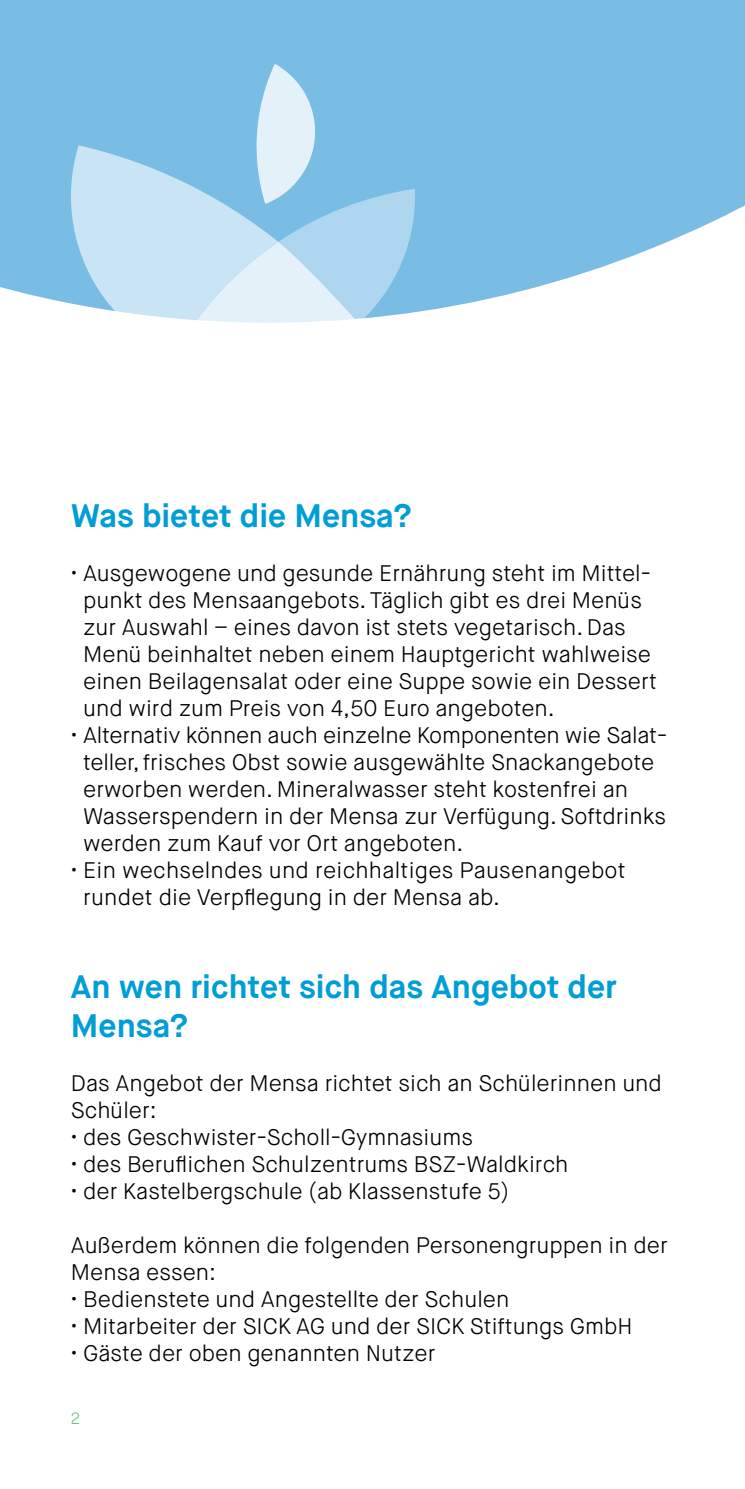
<style>
.page{position:relative;width:745px;height:1489px;background:#fff}
.page>*{position:absolute;margin:0;border:0;box-sizing:border-box;transform-origin:0 0}
.t1{font:700 32.5px/39px "Maison Neue";color:#009ed5}
.t2{font:300 22.5px/27px "Maison Neue";color:#000}
.t3{font:300 16.25px "Maison Neue";color:#72be84}
</style>
<div class="page">
<svg style="left:0;top:0;width:744px;height:313px;background:#87c3e7"></svg>
<svg style="left:71px;top:64px;width:343px;height:259px;background:#a5d2ed"></svg>
<h1 class="t1" style="left:71px;top:496px;width:342px">Was bietet die Mensa?</h1>
<p class="t2" style="left:83px;top:560px;width:575px;text-indent:-12px">• Ausgewogene und gesunde Ernährung steht im Mittel&shy;punkt des Mensaangebots. Täglich gibt es drei Menüs zur Auswahl – eines davon ist stets vegetarisch. Das Menü beinhaltet neben einem Hauptgericht wahlweise einen Beilagensalat oder eine Suppe sowie ein Dessert und wird zum Preis von 4,50 Euro angeboten.</p>
<p class="t2" style="left:83px;top:722px;width:585px;text-indent:-12px">• Alternativ können auch einzelne Komponenten wie Salat&shy;teller, frisches Obst sowie ausgewählte Snackangebote erworben werden. Mineralwasser steht kostenfrei an Wasserspendern in der Mensa zur Verfügung. Softdrinks werden zum Kauf vor Ort angeboten.</p>
<p class="t2" style="left:83px;top:857px;width:544px;text-indent:-12px">• Ein wechselndes und reichhaltiges Pausenangebot rundet die Verpflegung in der Mensa ab.</p>
<h1 class="t1" style="left:71px;top:967px;width:547px">An wen richtet sich das Angebot der<br>Mensa?</h1>
<p class="t2" style="left:71px;top:1070px;width:592px">Das Angebot der Mensa richtet sich an Schülerinnen und<br>Schüler:</p>
<p class="t2" style="left:71px;top:1124px;width:403px">• des Geschwister-Scholl-Gymnasiums</p>
<p class="t2" style="left:71px;top:1151px;width:498px">• des Beruflichen Schulzentrums BSZ-Waldkirch</p>
<p class="t2" style="left:71px;top:1178px;width:440px">• der Kastelbergschule (ab Klassenstufe 5)</p>
<p class="t2" style="left:71px;top:1232px;width:598px">Außerdem können die folgenden Personengruppen in der<br>Mensa essen:</p>
<p class="t2" style="left:71px;top:1286px;width:440px">• Bedienstete und Angestellte der Schulen</p>
<p class="t2" style="left:71px;top:1313px;width:562px">• Mitarbeiter der SICK AG und der SICK Stiftungs GmbH</p>
<p class="t2" style="left:71px;top:1340px;width:366px">• Gäste der oben genannten Nutzer</p>
<p class="t3" style="left:71px;top:1407px;width:11px">2</p>
</div>
